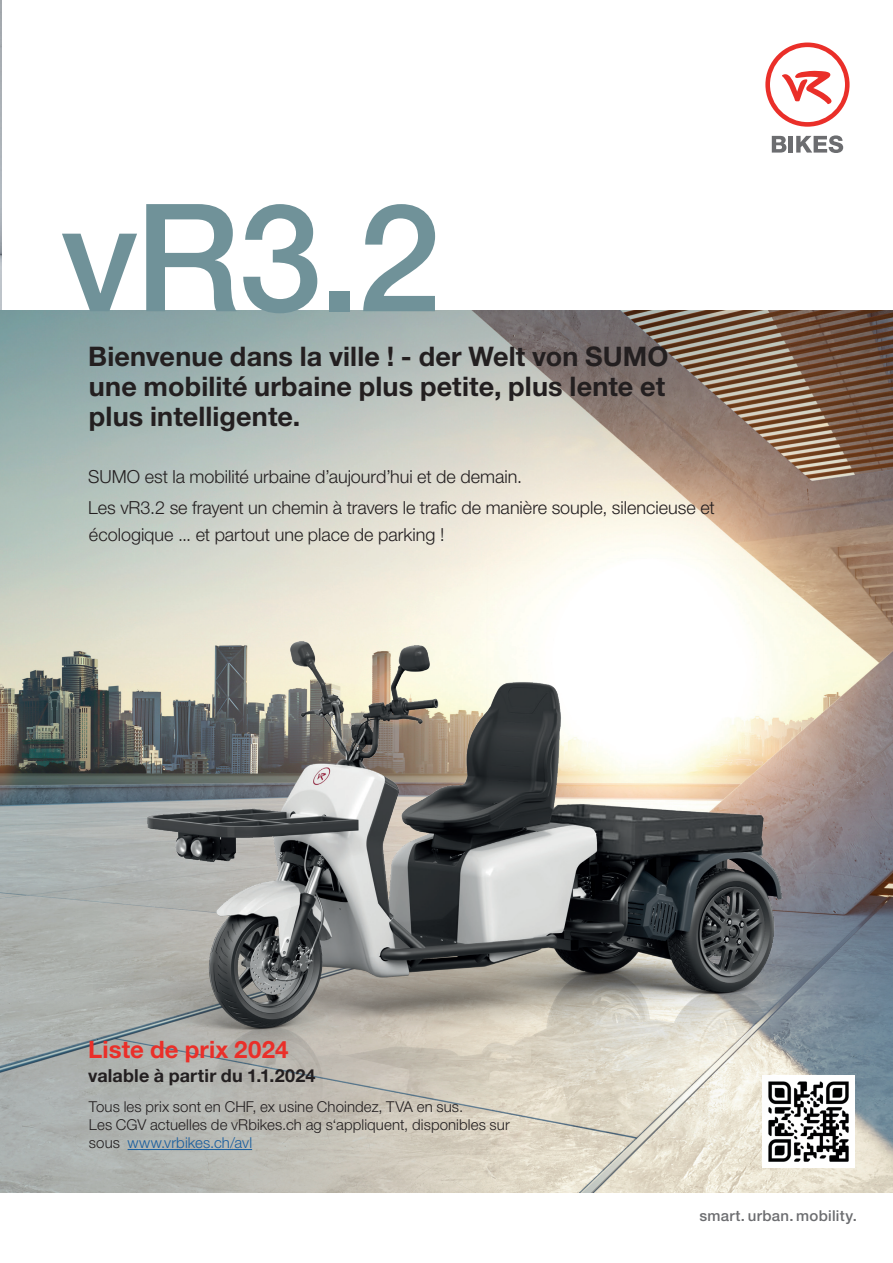
<style>
.page{position:relative;width:893px;height:1263px;background:#fff}
.page>*{position:absolute;margin:0;border:0;box-sizing:border-box;transform-origin:0 0}
.t1{font:500 150px "Helvetica Neue LT Pro";color:#709299}
.t2{font:700 27px/30px "Helvetica Neue LT Pro";letter-spacing:.005em;color:#231f20;text-align:justify}
.t3{font:700 24px "Helvetica Neue LT Pro";letter-spacing:.005em;color:#ea2f29}
.t4{font:300 18px/31.2px "Helvetica Neue LT Pro";color:#231f20}
.t5{font:700 18px "Helvetica Neue LT Pro";letter-spacing:.01em;color:#231f20}
.t6{font:300 15px/18px "Helvetica Neue LT Pro";letter-spacing:.005em;color:#231f20}
.t7{font:500 15px "Helvetica Neue LT Pro";letter-spacing:.02em;color:#6c6d70}
.s1{color:#175d9e}
</style>
<div class="page">
<svg style="left:765px;top:43px;width:85px;height:84px"></svg>
<svg style="left:772px;top:136px;width:14px;height:17px"></svg>
<hr style="left:789px;top:136px;width:4px;height:17px;background:#6c6d70">
<svg style="left:796px;top:135px;width:47px;height:18px"></svg>
<img style="left:0;top:0;width:1px;height:310px">
<img style="left:0;top:310px;width:893px;height:883px">
<img style="left:842px;top:1076px;width:13px;height:92px">
<img style="left:94px;top:480px;width:748px;height:695px">
<hr style="left:128px;top:1149px;width:124px;height:1px;background:#175d9e">
<h1 class="t1" style="left:61px;top:168px;width:382px">vR3.2</h1>
<h2 class="t2" style="left:88px;top:341px;width:582px">Bienvenue dans la ville ! - der Welt von SUMO une mobilité urbaine plus petite, plus lente et plus intelligente.</h2>
<p class="t4" style="left:88px;top:460px;width:628px">SUMO est la mobilité urbaine d’aujourd’hui et de demain.<br>Les vR3.2 se frayent un chemin à travers le trafic de manière souple, silencieuse et</p>
<p class="t4" style="left:89px;top:518px;width:357px">écologique ... et partout une place de parking !</p>
<h3 class="t3" style="left:88px;top:1035px;width:202px">Liste de prix 2024</h3>
<p class="t5" style="left:88px;top:1064px;width:229px">valable à partir du 1.1.2024</p>
<p class="t6" style="left:89px;top:1097px;width:422px">Tous les prix sont en CHF, ex usine Choindez, TVA en sus.<br>Les CGV actuelles de vRbikes.ch ag s‘appliquent, disponibles sur sous <span class="s1">www.vrbikes.ch/avl</span></p>
<p class="t7" style="left:699px;top:1206px;width:159px">smart. urban. mobility.</p>
</div>
